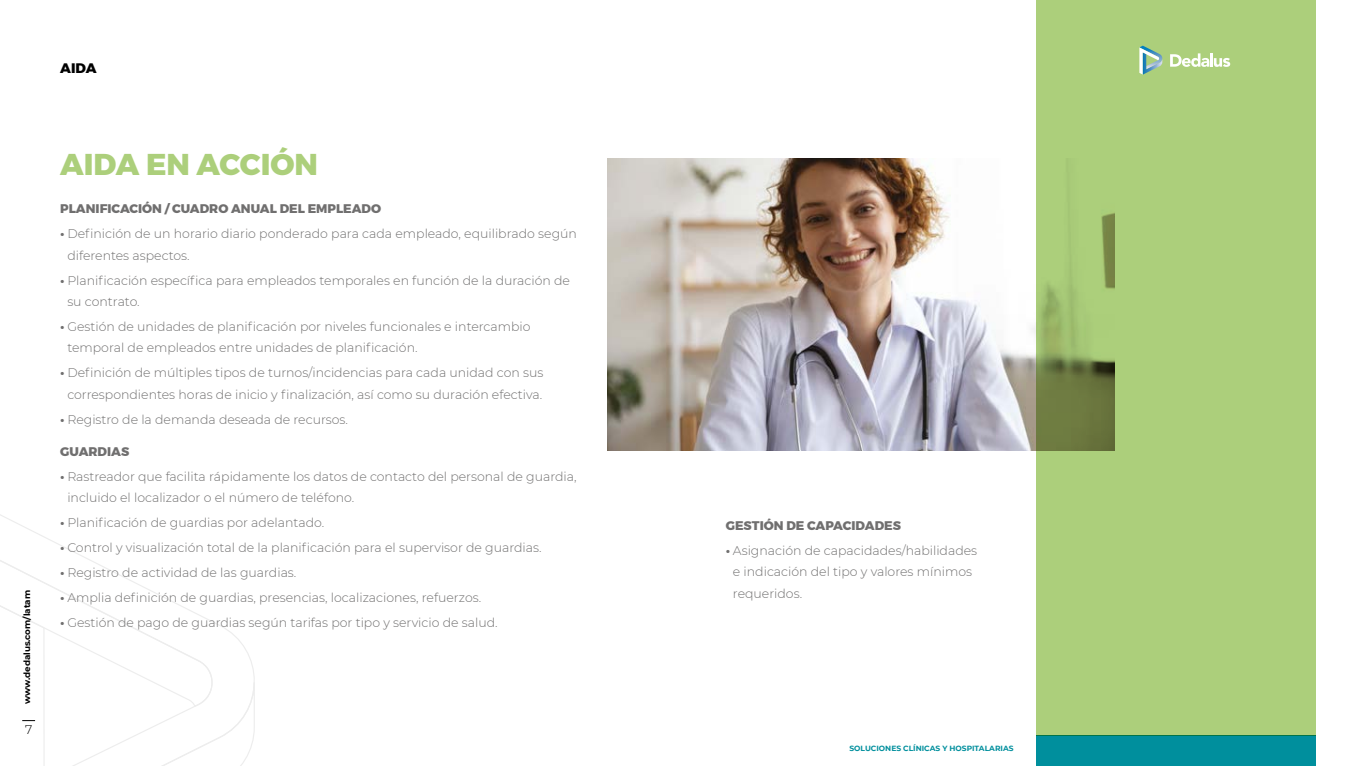
<style>
.page{position:relative;width:1361px;height:766px;background:#fff}
.page>*{position:absolute;margin:0;border:0;box-sizing:border-box;transform-origin:0 0}
.t1{font:800 30px "Montserrat";color:#accf7b}
.t2{font:800 13.75px "Montserrat";color:#000}
.t3{font:300 12.5px/21.2px "Montserrat";color:#706f6f}
.t4{font:800 12.5px "Montserrat";color:#706f6f}
.t5{font:300 12.5px "Montserrat";color:#000}
.t6{font:700 8.75px "Montserrat";letter-spacing:-.005em;color:#000}
.t7{font:700 7.5px "Montserrat";color:#008f9d}
.s1{font-weight:700}
</style>
<div class="page">
<img style="left:607px;top:159px;width:429px;height:291px">
<div style="left:1036px;top:735px;width:279px;height:30px;background:#008f9d"></div>
<svg style="left:0;top:535px;width:175px;height:68px"></svg>
<svg style="left:0;top:603px;width:255px;height:162px"></svg>
<div style="left:1036px;top:0;width:279px;height:735px;background:#accf7b"></div>
<svg style="left:1170px;top:53px;width:60px;height:14px"></svg>
<svg style="left:1139px;top:46px;width:24px;height:29px"></svg>
<p class="t2" style="left:60px;top:60px;width:38px">AIDA</p>
<p class="t6" style="left:21px;top:703px;width:115px;rotate:-90deg">www.dedalus.com/latam</p>
<p class="t5" style="left:25px;top:720px;width:9px">7</p>
<h1 class="t1" style="left:60px;top:145px;width:259px">AIDA EN ACCIÓN</h1>
<p class="t4" style="left:60px;top:201px;width:322px">PLANIFICACIÓN / CUADRO ANUAL DEL EMPLEADO</p>
<p class="t3" style="left:67px;top:223px;width:511px;text-indent:-7px"><span class="s1">•</span> Definición de un horario diario ponderado para cada empleado, equilibrado según diferentes aspectos.</p>
<p class="t3" style="left:67px;top:269px;width:504px;text-indent:-7px"><span class="s1">•</span> Planificación específica para empleados temporales en función de la duración de su contrato.</p>
<p class="t3" style="left:67px;top:315px;width:465px;text-indent:-7px"><span class="s1">•</span> Gestión de unidades de planificación por niveles funcionales e intercambio temporal de empleados entre unidades de planificación.</p>
<p class="t3" style="left:60px;top:361px;width:485px;text-align:center"><span class="s1">•</span> Definición de múltiples tipos de turnos/incidencias para cada unidad con sus correspondientes horas de inicio y finalización, así como su duración efectiva.</p>
<p class="t3" style="left:60px;top:408px;width:289px"><span class="s1">•</span> Registro de la demanda deseada de recursos.</p>
<p class="t4" style="left:60px;top:443px;width:70px">GUARDIAS</p>
<p class="t3" style="left:67px;top:465px;width:511px;text-indent:-7px"><span class="s1">•</span> Rastreador que facilita rápidamente los datos de contacto del personal de guardia, incluido el localizador o el número de teléfono.</p>
<p class="t3" style="left:60px;top:511px;width:265px"><span class="s1">•</span> Planificación de guardias por adelantado.</p>
<p class="t3" style="left:60px;top:536px;width:483px"><span class="s1">•</span> Control y visualización total de la planificación para el supervisor de guardias.</p>
<p class="t3" style="left:60px;top:561px;width:238px"><span class="s1">•</span> Registro de actividad de las guardias.</p>
<p class="t3" style="left:60px;top:586px;width:422px"><span class="s1">•</span> Amplia definición de guardias, presencias, localizaciones, refuerzos.</p>
<p class="t3" style="left:60px;top:611px;width:439px"><span class="s1">•</span> Gestión de pago de guardias según tarifas por tipo y servicio de salud.</p>
<p class="t4" style="left:726px;top:517px;width:177px">GESTIÓN DE CAPACIDADES</p>
<p class="t3" style="left:733px;top:539px;width:246px;text-indent:-7px"><span class="s1">•</span> Asignación de capacidades/habilidades e indicación del tipo y valores mínimos requeridos.</p>
<p class="t7" style="left:849px;top:742px;width:166px">SOLUCIONES CLÍNICAS Y HOSPITALARIAS</p>
</div>
